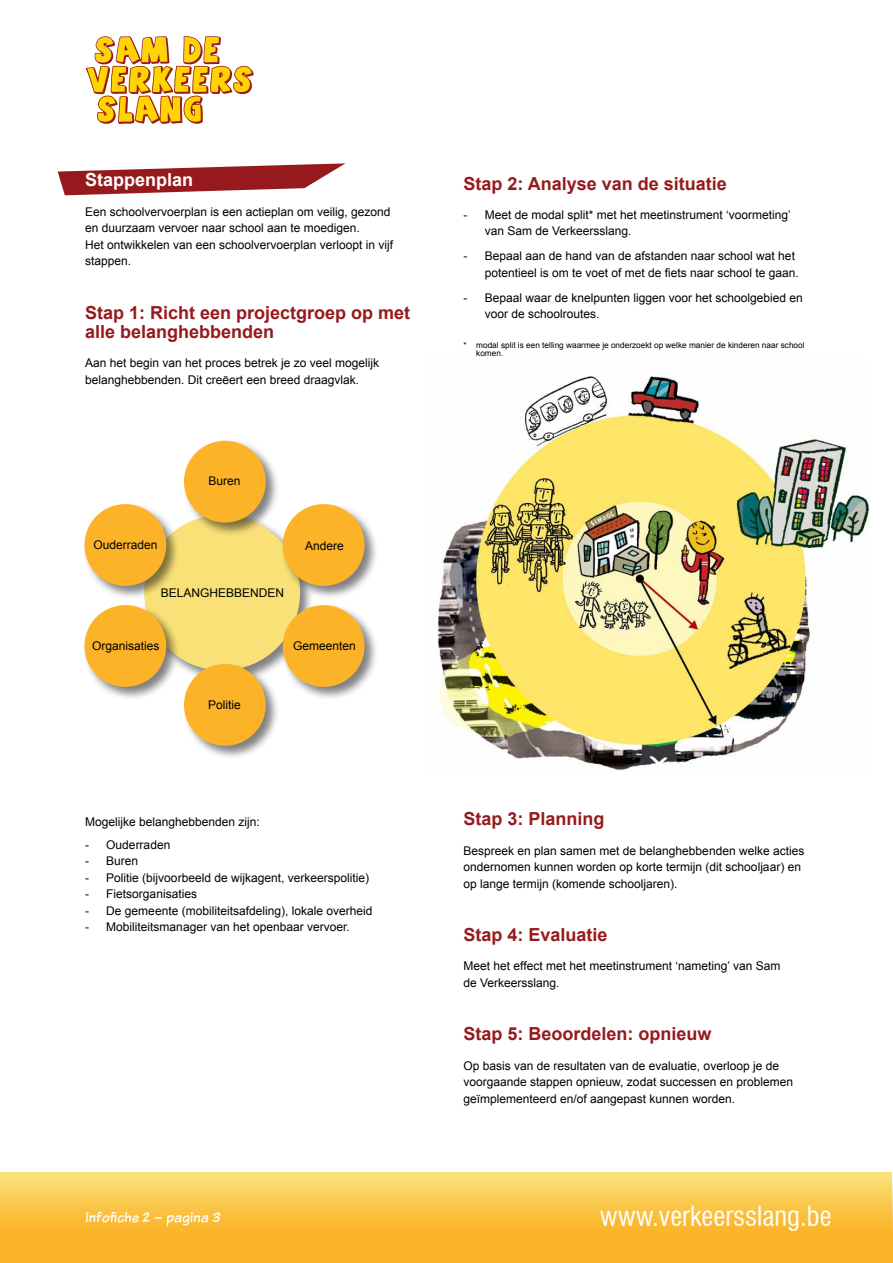
<style>
.page{position:relative;width:893px;height:1263px;background:#fff}
.page>*{position:absolute;margin:0;border:0;box-sizing:border-box;transform-origin:0 0}
.t1{font:condensed 27px "Swiss 721 BT";color:#fff}
.t2{font:700 18px/19.5px "Arial";color:#961a1d}
.t3{font:700 18px "Arial";color:#fff}
.t4{font:15px "Komika Text";color:#fff}
.t5{font:12px/16.5px "Arial";color:#000}
.t6{font:8.25px/8.2px "Arial";color:#000}
</style>
<div class="page">
<svg style="left:58px;top:163px;width:287px;height:32px"></svg>
<div style="left:144px;top:515px;width:156px;height:155px;background:#f9e177;border-radius:50%"></div>
<div style="left:82px;top:502px;width:98px;height:98px;background:#000;opacity:.5"></div>
<div style="left:84px;top:504px;width:82px;height:82px;background:#fcb328;border-radius:50%"></div>
<div style="left:182px;top:438px;width:98px;height:99px;background:#000;opacity:.5"></div>
<div style="left:184px;top:441px;width:82px;height:81px;background:#fcb328;border-radius:50%"></div>
<div style="left:281px;top:502px;width:98px;height:98px;background:#000;opacity:.5"></div>
<div style="left:283px;top:504px;width:82px;height:82px;background:#fcb328;border-radius:50%"></div>
<div style="left:82px;top:603px;width:98px;height:98px;background:#000;opacity:.5"></div>
<div style="left:84px;top:605px;width:82px;height:82px;background:#fcb328;border-radius:50%"></div>
<div style="left:281px;top:603px;width:98px;height:98px;background:#000;opacity:.5"></div>
<div style="left:283px;top:605px;width:82px;height:82px;background:#fcb328;border-radius:50%"></div>
<div style="left:182px;top:662px;width:98px;height:98px;background:#000;opacity:.5"></div>
<div style="left:184px;top:664px;width:82px;height:82px;background:#fcb328;border-radius:50%"></div>
<img style="left:438px;top:376px;width:431px;height:395px">
<svg style="left:0;top:1174px;width:893px;height:89px;background:#fac141"></svg>
<svg style="left:86px;top:36px;width:168px;height:88px"></svg>
<h2 class="t3" style="left:85px;top:168px;width:110px">Stappenplan</h2>
<p class="t5" style="left:85px;top:203px;width:310px">Een schoolvervoerplan is een actieplan om veilig, gezond en duurzaam vervoer naar school aan te moedigen.<br>Het ontwikkelen van een schoolvervoerplan verloopt in vijf stappen.</p>
<h2 class="t2" style="left:85px;top:303px;width:327px">Stap 1: Richt een projectgroep op met alle belanghebbenden</h2>
<p class="t5" style="left:85px;top:355px;width:296px">Aan het begin van het proces betrek je zo veel mogelijk belanghebbenden. Dit creëert een breed draagvlak.</p>
<p class="t5" style="left:208px;top:473px;width:34px">Buren</p>
<p class="t5" style="left:94px;top:536px;width:66px">Ouderraden</p>
<p class="t5" style="left:161px;top:584px;width:125px">BELANGHEBBENDEN</p>
<p class="t5" style="left:305px;top:537px;width:40px">Andere</p>
<p class="t5" style="left:92px;top:637px;width:69px">Organisaties</p>
<p class="t5" style="left:293px;top:637px;width:64px">Gemeenten</p>
<p class="t5" style="left:208px;top:697px;width:34px">Politie</p>
<p class="t5" style="left:85px;top:813px;width:176px">Mogelijke belanghebbenden zijn:</p>
<p class="t5" style="left:85px;top:836px;width:87px">- Ouderraden</p>
<p class="t5" style="left:85px;top:853px;width:55px">- Buren</p>
<p class="t5" style="left:85px;top:869px;width:286px">- Politie (bijvoorbeeld de wijkagent, verkeerspolitie)</p>
<p class="t5" style="left:85px;top:886px;width:113px">- Fietsorganisaties</p>
<p class="t5" style="left:85px;top:902px;width:289px">- De gemeente (mobiliteitsafdeling), lokale overheid</p>
<p class="t5" style="left:85px;top:919px;width:266px">- Mobiliteitsmanager van het openbaar vervoer.</p>
<h2 class="t2" style="left:463px;top:174px;width:265px">Stap 2: Analyse van de situatie</h2>
<p class="t5" style="left:485px;top:206px;width:308px;text-indent:-21px">- Meet de modal split* met het meetinstrument ‘voormeting’ van Sam de Verkeersslang.</p>
<p class="t5" style="left:485px;top:248px;width:316px;text-indent:-21px">- Bepaal aan de hand van de afstanden naar school wat het potentieel is om te voet of met de fiets naar school te gaan.</p>
<p class="t5" style="left:485px;top:289px;width:320px;text-indent:-21px">- Bepaal waar de knelpunten liggen voor het schoolgebied en voor de schoolroutes.</p>
<p class="t6" style="left:476px;top:341px;width:330px;text-indent:-13px">* modal split is een telling waarmee je onderzoekt op welke manier de kinderen naar school komen.</p>
<h2 class="t2" style="left:463px;top:810px;width:143px">Stap 3: Planning</h2>
<p class="t5" style="left:463px;top:842px;width:342px">Bespreek en plan samen met de belanghebbenden welke acties ondernomen kunnen worden op korte termijn (dit schooljaar) en op lange termijn (komende schooljaren).</p>
<h2 class="t2" style="left:463px;top:925px;width:146px">Stap 4: Evaluatie</h2>
<p class="t5" style="left:463px;top:958px;width:318px">Meet het effect met het meetinstrument ‘nameting’ van Sam de Verkeersslang.</p>
<h2 class="t2" style="left:463px;top:1025px;width:250px">Stap 5: Beoordelen: opnieuw</h2>
<p class="t5" style="left:463px;top:1057px;width:331px">Op basis van de resultaten van de evaluatie, overloop je de voorgaande stappen opnieuw, zodat successen en problemen geïmplementeerd en/of aangepast kunnen worden.</p>
<p class="t4" style="left:85px;top:1207px;width:137px">Infofiche 2 – pagina 3</p>
<h1 class="t1" style="left:600px;top:1200px;width:233px">www.verkeersslang.be</h1>
</div>
